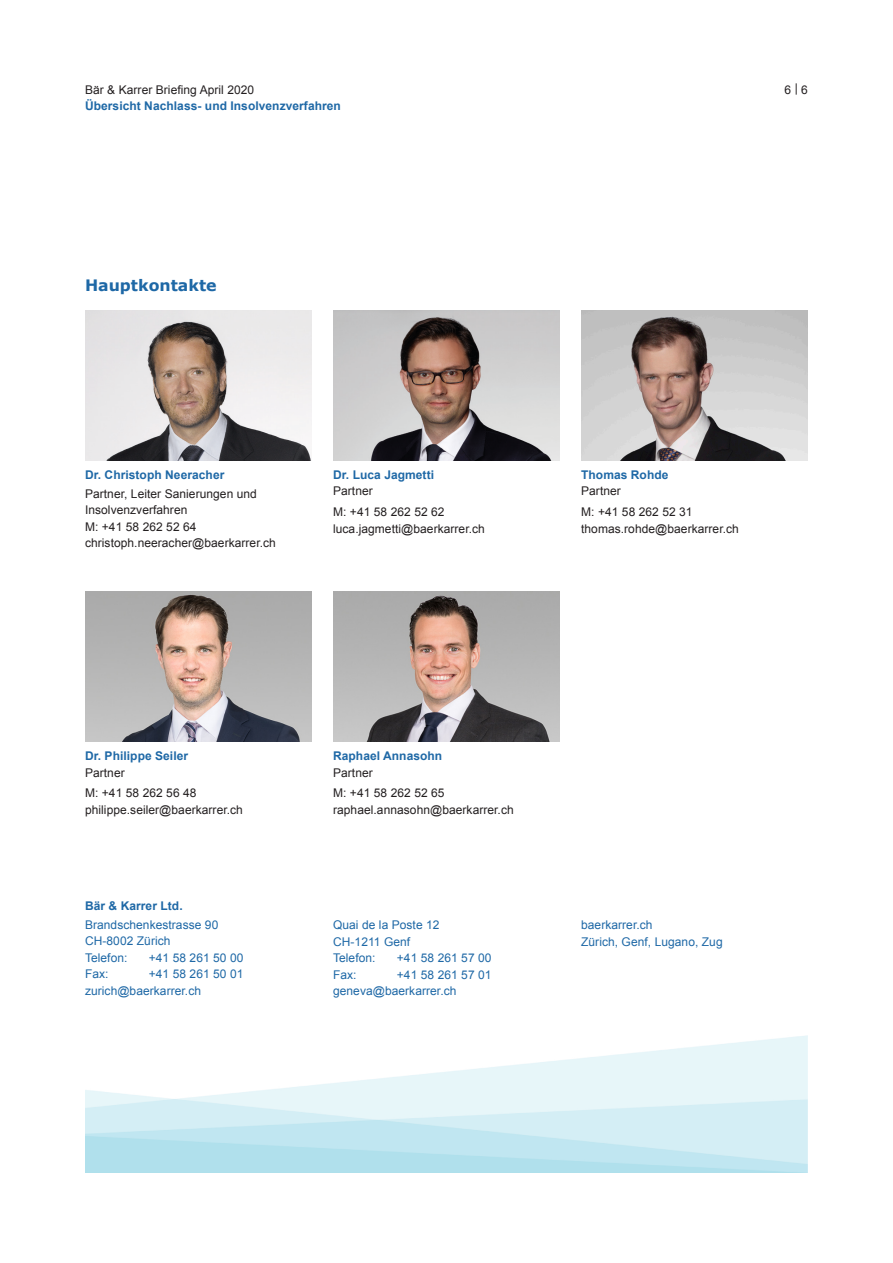
<style>
.page{position:relative;width:893px;height:1263px;background:#fff}
.page>*{position:absolute;margin:0;border:0;box-sizing:border-box;transform-origin:0 0}
.t1{font:700 15.75px "Verdana";color:#1e68a6}
.Lauftext_klein{font:12px/16.5px "Arial";letter-spacing:.005em;color:#231f20}
.Lauftext_klein-2{font:12px/16.5px "Arial";letter-spacing:.005em;color:#1e68a6}
.t2{font:700 12px "Arial";letter-spacing:.005em;color:#1e68a6}
</style>
<div class="page">
<img style="left:85px;top:310px;width:227px;height:150px">
<img style="left:85px;top:591px;width:227px;height:150px">
<img style="left:333px;top:310px;width:227px;height:150px">
<img style="left:333px;top:591px;width:227px;height:150px">
<img style="left:581px;top:310px;width:227px;height:150px">
<p class="Lauftext_klein" style="left:85px;top:81px;width:171px">Bär &amp; Karrer Briefing April 2020</p>
<p class="t2" style="left:85px;top:98px;width:257px">Übersicht Nachlass- und Insolvenzverfahren</p>
<h2 class="t1" style="left:85px;top:275px;width:133px">Hauptkontakte</h2>
<h4 class="t2" style="left:85px;top:467px;width:141px">Dr. Christoph Neeracher</h4>
<h4 class="Lauftext_klein" style="left:85px;top:485px;width:173px">Partner, Leiter Sanierungen und<br>Insolvenzverfahren</h4>
<p class="Lauftext_klein" style="left:85px;top:518px;width:192px">M: +41 58 262 52 64 christoph.neeracher@baerkarrer.ch</p>
<h4 class="t2" style="left:333px;top:467px;width:102px">Dr. Luca Jagmetti</h4>
<p class="Lauftext_klein" style="left:333px;top:483px;width:41px">Partner</p>
<p class="Lauftext_klein" style="left:333px;top:504px;width:153px">M: +41 58 262 52 62 luca.jagmetti@baerkarrer.ch</p>
<p class="Lauftext_klein" style="left:785px;top:81px;width:25px">6 | 6</p>
<h4 class="t2" style="left:581px;top:467px;width:89px">Thomas Rohde</h4>
<p class="Lauftext_klein" style="left:581px;top:483px;width:41px">Partner</p>
<p class="Lauftext_klein" style="left:581px;top:504px;width:159px">M: +41 58 262 52 31 thomas.rohde@baerkarrer.ch</p>
<h4 class="t2" style="left:85px;top:748px;width:105px">Dr. Philippe Seiler</h4>
<p class="Lauftext_klein" style="left:85px;top:764px;width:41px">Partner</p>
<p class="Lauftext_klein" style="left:85px;top:785px;width:159px">M: +41 58 262 56 48 philippe.seiler@baerkarrer.ch</p>
<h4 class="t2" style="left:333px;top:748px;width:111px">Raphael Annasohn</h4>
<p class="Lauftext_klein" style="left:333px;top:764px;width:41px">Partner</p>
<p class="Lauftext_klein" style="left:333px;top:785px;width:182px">M: +41 58 262 52 65 raphael.annasohn@baerkarrer.ch</p>
<h4 class="t2" style="left:85px;top:898px;width:99px">Bär &amp; Karrer Ltd.</h4>
<h4 class="Lauftext_klein-2" style="left:85px;top:916px;width:135px">Brandschenkestrasse 90<br>CH-8002 Zürich<br>Telefon:</h4>
<h4 class="Lauftext_klein-2" style="left:149px;top:949px;width:96px">+41 58 261 50 00</h4>
<p class="Lauftext_klein-2" style="left:333px;top:917px;width:108px">Quai de la Poste 12<br>CH-1211 Genf<br>Telefon:</p>
<p class="Lauftext_klein-2" style="left:397px;top:950px;width:96px">+41 58 261 57 00</p>
<p class="Lauftext_klein-2" style="left:581px;top:917px;width:143px">baerkarrer.ch<br>Zürich, Genf, Lugano, Zug</p>
<h4 class="Lauftext_klein-2" style="left:85px;top:966px;width:160px;text-indent:64px">+41 58 261 50 01 zurich@baerkarrer.ch</h4>
<h4 class="Lauftext_klein-2" style="left:85px;top:966px;width:25px">Fax:</h4>
<p class="Lauftext_klein-2" style="left:333px;top:966px;width:160px;text-indent:64px">+41 58 261 57 01 geneva@baerkarrer.ch</p>
<p class="Lauftext_klein-2" style="left:333px;top:966px;width:25px">Fax:</p>
</div>
